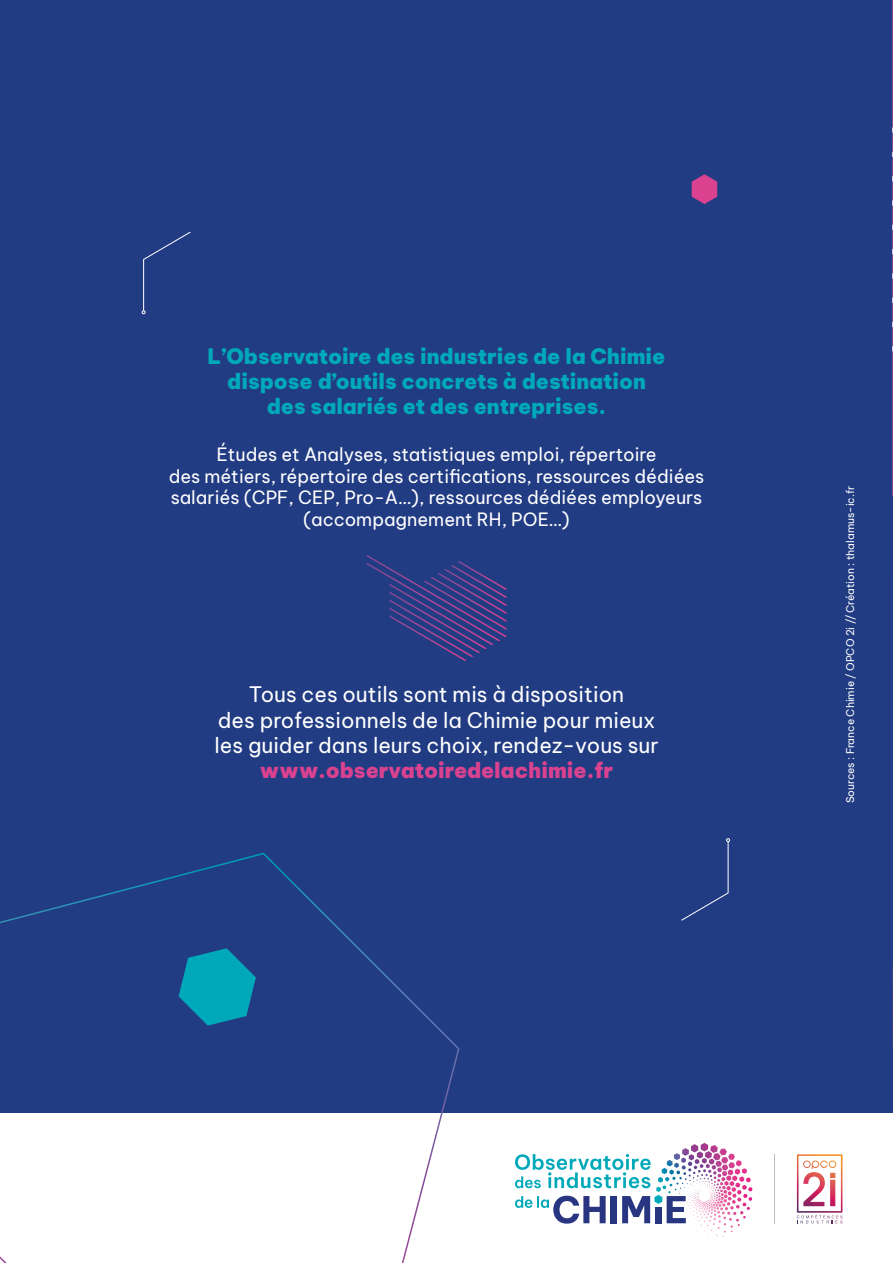
<style>
.page{position:relative;width:893px;height:1263px;background:#fff}
.page>*{position:absolute;margin:0;border:0;box-sizing:border-box;transform-origin:0 0}
.t1{font:21px/25.2px "Be Vietnam Pro";color:#fff;text-align:center}
.t2{font:900 21px/25.2px "Be Vietnam Pro";color:#00a9b9;text-align:center}
.t3{font:900 21px "Be Vietnam Pro";color:#da4290}
.t4{font:18px/21.6px "Be Vietnam Pro";color:#fff;text-align:center}
.t5{font:10.5px "Be Vietnam Pro";color:#fff}
</style>
<div class="page">
<div style="left:0;top:0;width:893px;height:1129px;background:#223c83"></div>
<svg style="left:892px;top:0;width:1px;height:495px"></svg>
<hr style="left:892px;top:571px;width:1px;height:414px;background:#214186">
<svg style="left:892px;top:966px;width:1px;height:81px"></svg>
<div style="left:0;top:1113px;width:893px;height:150px;background:#fff"></div>
<hr style="left:774px;top:1154px;width:1px;height:69px;background:#bebebe">
<svg style="left:797px;top:1154px;width:45px;height:69px"></svg>
<div style="left:611px;top:1196px;width:6px;height:27px;background:#283581"></div>
<svg style="left:622px;top:1195px;width:64px;height:28px"></svg>
<svg style="left:662px;top:1143px;width:85px;height:39px"></svg>
<svg style="left:515px;top:1196px;width:91px;height:28px"></svg>
<svg style="left:515px;top:1154px;width:136px;height:34px"></svg>
<svg style="left:681px;top:838px;width:49px;height:83px"></svg>
<svg style="left:142px;top:231px;width:49px;height:83px"></svg>
<svg style="left:692px;top:174px;width:25px;height:30px"></svg>
<svg style="left:367px;top:555px;width:139px;height:106px"></svg>
<svg style="left:0;top:852px;width:460px;height:411px"></svg>
<p class="t2" style="left:208px;top:341px;width:459px">L’Observatoire des industries de la Chimie dispose d’outils concrets à destination des salariés et des entreprises.</p>
<p class="t4" style="left:169px;top:442px;width:537px">Études et Analyses, statistiques emploi, répertoire<br>des métiers, répertoire des certifications, ressources dédiées salariés (CPF, CEP, Pro-A…), ressources dédiées employeurs (accompagnement RH, POE…)</p>
<p class="t1" style="left:215px;top:680px;width:445px">Tous ces outils sont mis à disposition<br>des professionnels de la Chimie pour mieux les guider dans leurs choix, rendez-vous sur</p>
<p class="t3" style="left:260px;top:752px;width:354px">www.observatoiredelachimie.fr</p>
<p class="t5" style="left:842px;top:803px;width:319px;rotate:-90deg">Sources : France Chimie / OPCO 2i // Création : thalamus-ic.fr</p>
</div>
